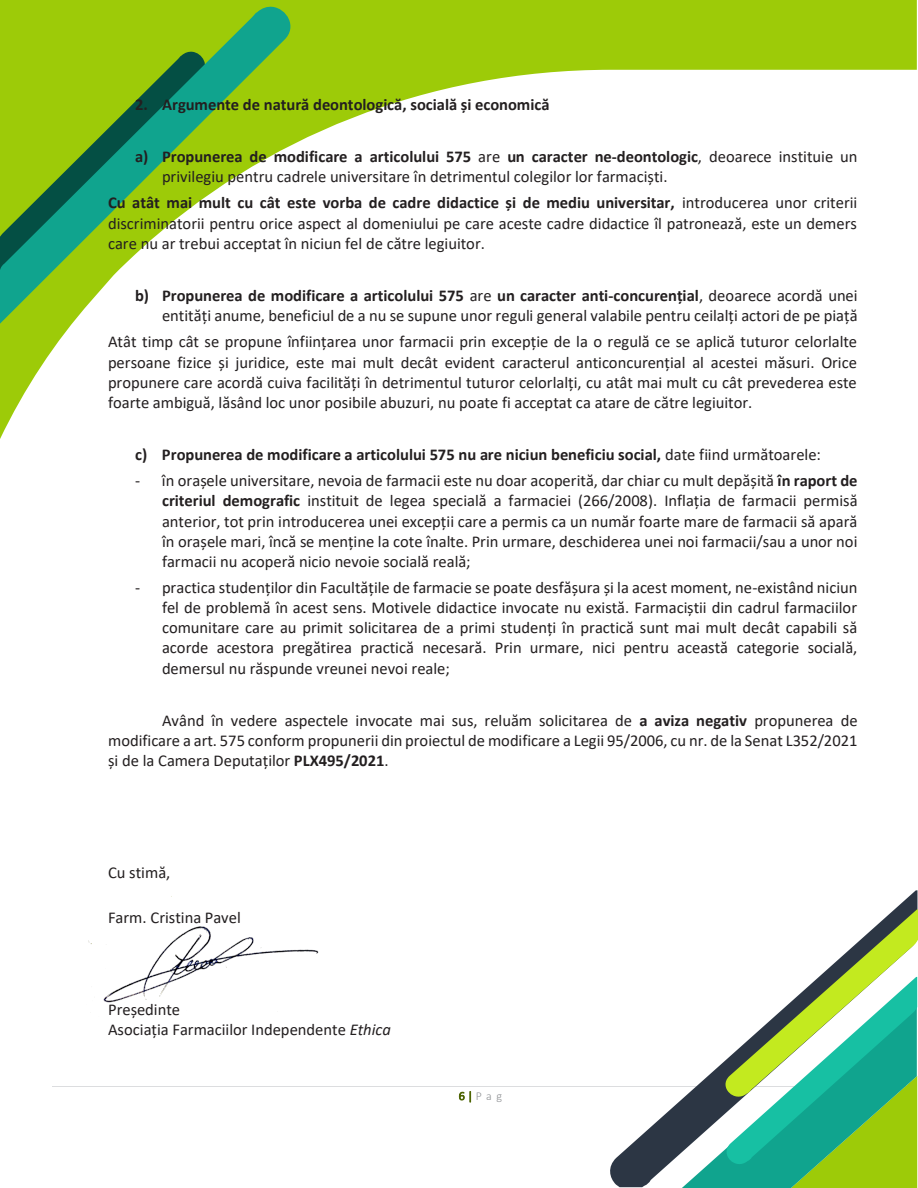
<style>
.page{position:relative;width:918px;height:1188px;background:#fff}
.page>*{position:absolute;margin:0;border:0;box-sizing:border-box;transform-origin:0 0}
.t1{font:16.5px/20.1px "Calibri";color:#231f20;text-align:justify}
.t2{font:700 16.5px "Calibri";color:#231f20}
.t3{font:300 12px "Calibri";color:#939598}
.s1{font-weight:700}
.s2{font-weight:400}
.s3{font-style:italic}
.s4{color:#4e6504}
</style>
<div class="page">
<hr style="left:52px;top:1086px;width:862px;height:1px;background:#dcdddf">
<svg style="left:0;top:0;width:917px;height:439px"></svg>
<svg style="left:0;top:6px;width:298px;height:318px;fill:#9dcb08"></svg>
<svg style="left:610px;top:890px;width:307px;height:297px"></svg>
<svg style="left:718px;top:909px;width:200px;height:279px"></svg>
<img style="left:88px;top:896px;width:231px;height:107px">
<p class="t2" style="left:135px;top:93px;width:416px">2. Argumente de natură deontologică, socială și economică</p>
<p class="t1" style="left:162px;top:146px;width:697px;text-indent:-27px"><span class="s1">a) Propunerea de modificare a articolului 575</span> are <span class="s1">un caracter ne-deontologic</span>, deoarece instituie un privilegiu pentru cadrele universitare în detrimentul colegilor lor farmaciști.</p>
<p class="t1" style="left:108px;top:193px;width:751px"><span class="s1">Cu atât mai mult cu cât este vorba de cadre didactice și de mediu universitar,</span> introducerea unor criterii discriminatorii pentru orice aspect al domeniului pe care aceste cadre didactice îl patronează, este un demers care nu ar trebui acceptat în niciun fel de către legiuitor.</p>
<p class="t1" style="left:135px;top:285px;width:724px;text-align:right"><span class="s1">b) Propunerea de modificare a articolului 575</span> are <span class="s1">un caracter anti-concurențial</span>, deoarece acordă unei entități anume, beneficiul de a nu se supune unor reguli general valabile pentru ceilalți actori de pe piață</p>
<p class="t1" style="left:108px;top:331px;width:751px">Atât timp cât se propune înființarea unor farmacii prin excepție de la o regulă ce se aplică tuturor celorlalte persoane fizice și juridice, este mai mult decât evident caracterul anticoncurențial al acestei măsuri. Orice propunere care acordă cuiva facilități în detrimentul tuturor celorlalți, cu atât mai mult cu cât prevederea este foarte ambiguă, lăsând loc unor posibile abuzuri, nu poate fi acceptat ca atare de către legiuitor.</p>
<p class="t2" style="left:135px;top:443px;width:687px">c) Propunerea de modificare a articolului 575 nu are niciun beneficiu social, <span class="s2">date fiind următoarele:</span></p>
<p class="t1" style="left:162px;top:470px;width:697px;text-indent:-27px">- în orașele universitare, nevoia de farmacii este nu doar acoperită, dar chiar cu mult depășită <span class="s1">în raport de criteriul demografic</span> instituit de legea specială a farmaciei (266/2008). Inflația de farmacii permisă anterior, tot prin introducerea unei excepții care a permis ca un număr foarte mare de farmacii să apară în orașele mari, încă se menține la cote înalte. Prin urmare, deschiderea unei noi farmacii/sau a unor noi farmacii nu acoperă nicio nevoie socială reală;</p>
<p class="t1" style="left:162px;top:577px;width:697px;text-indent:-27px">- practica studenților din Facultățile de farmacie se poate desfășura și la acest moment, ne-existând niciun fel de problemă în acest sens. Motivele didactice invocate nu există. Farmaciștii din cadrul farmaciilor comunitare care au primit solicitarea de a primi studenți în practică sunt mai mult decât capabili să acorde acestora pregătirea practică necesară. Prin urmare, nici pentru această categorie socială, demersul nu răspunde vreunei nevoi reale;</p>
<p class="t1" style="left:108px;top:710px;width:751px;text-indent:54px">Având în vedere aspectele invocate mai sus, reluăm solicitarea de <span class="s1">a aviza negativ</span> propunerea de modificare a art. 575 conform propunerii din proiectul de modificare a Legii 95/2006, cu nr. de la Senat L352/2021 și de la Camera Deputaților <span class="s1">PLX495/2021</span>.</p>
<p class="t1" style="left:108px;top:862px;width:64px">Cu stimă,</p>
<p class="t1" style="left:108px;top:907px;width:134px">Farm. Cristina Pavel</p>
<p class="t1" style="left:108px;top:999px;width:284px">Președinte<br>Asociația Farmaciilor Independente <span class="s3">Ethica</span></p>
<p class="t3" style="left:459px;top:1089px;width:45px"><span class="s4">6 |</span> Pag</p>
</div>
